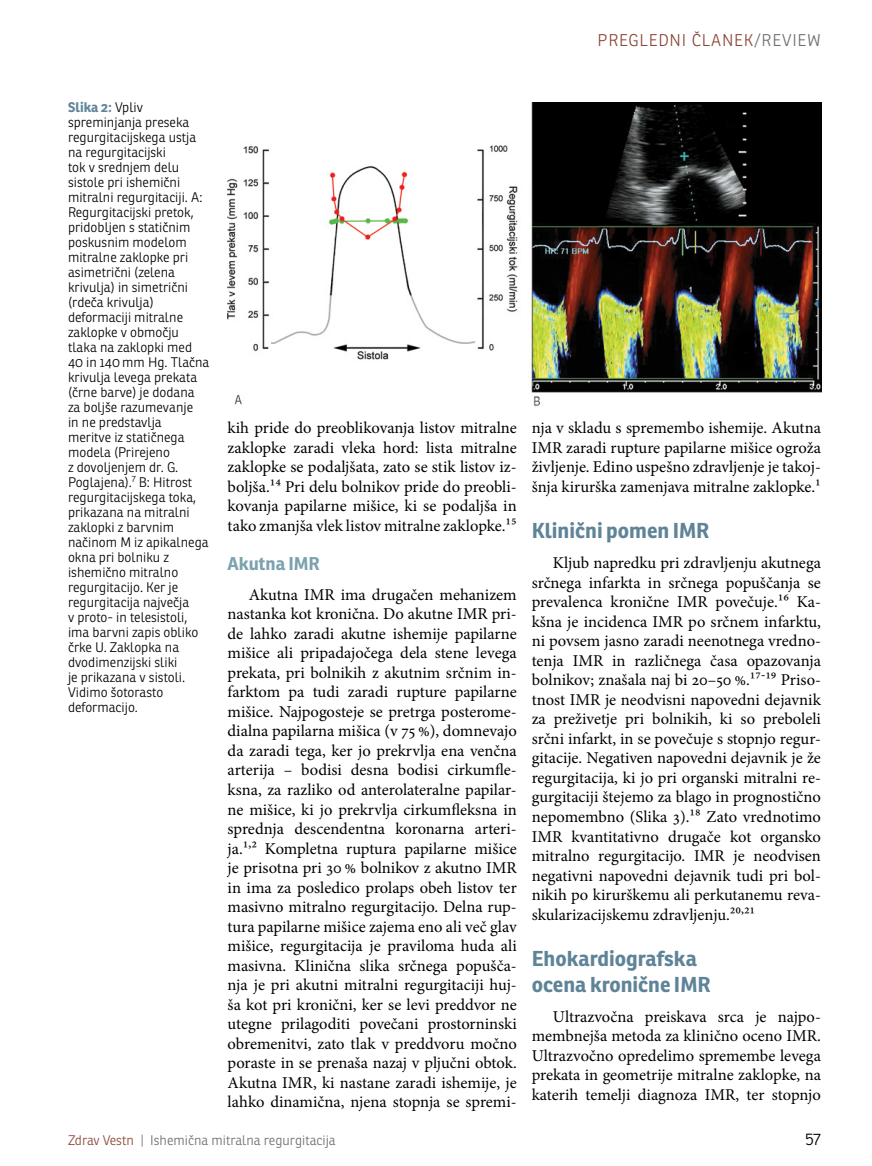
<style>
.page{position:relative;width:872px;height:1166px;background:#fff}
.page>*{position:absolute;margin:0;border:0;box-sizing:border-box;transform-origin:0 0}
.t1{font:700 21px/25.5px "Ronnia";color:#5f8498}
.t2{font:700 18px "Ronnia";color:#7ca2af}
.t3{font:16.5px/19.5px "Minion Pro";color:#000;text-align:justify}
.t4{font:300 16.5px "Ronnia";letter-spacing:.05em;color:#8a4638}
.t5{font:300 16.5px "Ronnia";color:#000}
.t6{font:300 13.5px/15px "Ronnia";color:#000}
.t7{font:300 13.5px "Ronnia";color:#6d6e71}
.s1{color:#6d6e71}
.s2{font-weight:700;color:#5f8498}
.s3{color:#8a4638}
</style>
<div class="page">
<img style="left:227px;top:102px;width:594px;height:304px">
<p class="t4" style="left:597px;top:30px;width:225px">Pregledni članek<span class="s1">/Review</span></p>
<p class="t6" style="left:68px;top:99px;width:143px"><span class="s2">Slika 2:</span> Vpliv spreminjanja preseka regurgitacijskega ustja na regurgitacijski<br>tok v srednjem delu sistole pri ishemični mitralni regurgitaciji. A:<br>Regurgitacijski pretok, pridobljen s statičnim poskusnim modelom mitralne zaklopke pri asimetrični (zelena krivulja) in simetrični (rdeča krivulja) deformaciji mitralne zaklopke v območju tlaka na zaklopki med<br>40 in 140 mm Hg. Tlačna krivulja levega prekata (črne barve) je dodana za boljše razumevanje<br>in ne predstavlja<br>meritve iz statičnega modela (Prirejeno<br>z dovoljenjem dr. G.<br>Poglajena).<sup>7</sup> B: Hitrost regurgitacijskega toka, prikazana na mitralni zaklopki z barvnim načinom M iz apikalnega okna pri bolniku z ishemično mitralno regurgitacijo. Ker je regurgitacija največja<br>v proto- in telesistoli, ima barvni zapis obliko črke U. Zaklopka na dvodimenzijski sliki<br>je prikazana v sistoli.<br>Vidimo šotorasto deformacijo.</p>
<p class="t3" style="left:227px;top:418px;width:291px">kih pride do preoblikovanja listov mitralne zaklopke zaradi vleka hord: lista mitralne zaklopke se podaljšata, zato se stik listov iz&shy;boljša.14 Pri delu bolnikov pride do preobli&shy;kovanja papilarne mišice, ki se podaljša in tako zmanjša vlek listov mitralne zaklopke.15</p>
<p class="t2" style="left:227px;top:551px;width:94px">Akutna IMR</p>
<p class="t3" style="left:227px;top:584px;width:291px;text-indent:21px">Akutna IMR ima drugačen mehanizem nastanka kot kronična. Do akutne IMR pri&shy;de lahko zaradi akutne ishemije papilarne mišice ali pripadajočega dela stene levega prekata, pri bolnikih z akutnim srčnim in&shy;farktom pa tudi zaradi rupture papilarne mišice. Najpogosteje se pretrga posterome&shy;dialna papilarna mišica (v 75 %), domnevajo da zaradi tega, ker jo prekrvlja ena venčna arterija – bodisi desna bodisi cirkumfle&shy;ksna, za razliko od anterolateralne papilar&shy;ne mišice, ki jo prekrvlja cirkumfleksna in sprednja descendentna koronarna arteri&shy;ja.1,2 Kompletna ruptura papilarne mišice je prisotna pri 30 % bolnikov z akutno IMR in ima za posledico prolaps obeh listov ter masivno mitralno regurgitacijo. Delna rup&shy;tura papilarne mišice zajema eno ali več glav mišice, regurgitacija je praviloma huda ali masivna. Klinična slika srčnega popušča&shy;nja je pri akutni mitralni regurgitaciji huj&shy;ša kot pri kronični, ker se levi preddvor ne utegne prilagoditi povečani prostorninski obremenitvi, zato tlak v preddvoru močno poraste in se prenaša nazaj v pljučni obtok.<br>Akutna IMR, ki nastane zaradi ishemije, je lahko dinamična, njena stopnja se spremi-</p>
<p class="t3" style="left:532px;top:418px;width:291px">nja v skladu s spremembo ishemije. Akutna IMR zaradi rupture papilarne mišice ogroža življenje. Edino uspešno zdravljenje je takoj&shy;šnja kirurška zamenjava mitralne zaklopke.1</p>
<p class="t1" style="left:531px;top:517px;width:179px">Klinični pomen IMR</p>
<p class="t3" style="left:532px;top:553px;width:291px;text-indent:21px">Kljub napredku pri zdravljenju akutnega srčnega infarkta in srčnega popuščanja se prevalenca kronične IMR povečuje.16 Ka&shy;kšna je incidenca IMR po srčnem infarktu, ni povsem jasno zaradi neenotnega vredno&shy;tenja IMR in različnega časa opazovanja bolnikov; znašala naj bi 20–50 %.17-19 Priso&shy;tnost IMR je neodvisni napovedni dejavnik za preživetje pri bolnikih, ki so preboleli srčni infarkt, in se povečuje s stopnjo regur&shy;gitacije. Negativen napovedni dejavnik je že regurgitacija, ki jo pri organski mitralni re&shy;gurgitaciji štejemo za blago in prognostično nepomembno (Slika 3).18 Zato vrednotimo IMR kvantitativno drugače kot organsko mitralno regurgitacijo. IMR je neodvisen negativni napovedni dejavnik tudi pri bol&shy;nikih po kirurškemu ali perkutanemu reva&shy;skularizacijskemu zdravljenju.20,21</p>
<p class="t1" style="left:531px;top:945px;width:180px">Ehokardiografska ocena kronične IMR</p>
<p class="t3" style="left:532px;top:1006px;width:291px;text-indent:21px">Ultrazvočna preiskava srca je najpo&shy;membnejša metoda za klinično oceno IMR.<br>Ultrazvočno opredelimo spremembe levega prekata in geometrije mitralne zaklopke, na katerih temelji diagnoza IMR, ter stopnjo</p>
<p class="t7" style="left:68px;top:1131px;width:269px"><span class="s3">Zdrav Vestn</span> | Ishemična mitralna regurgitacija</p>
<p class="t5" style="left:805px;top:1128px;width:17px">57</p>
</div>
